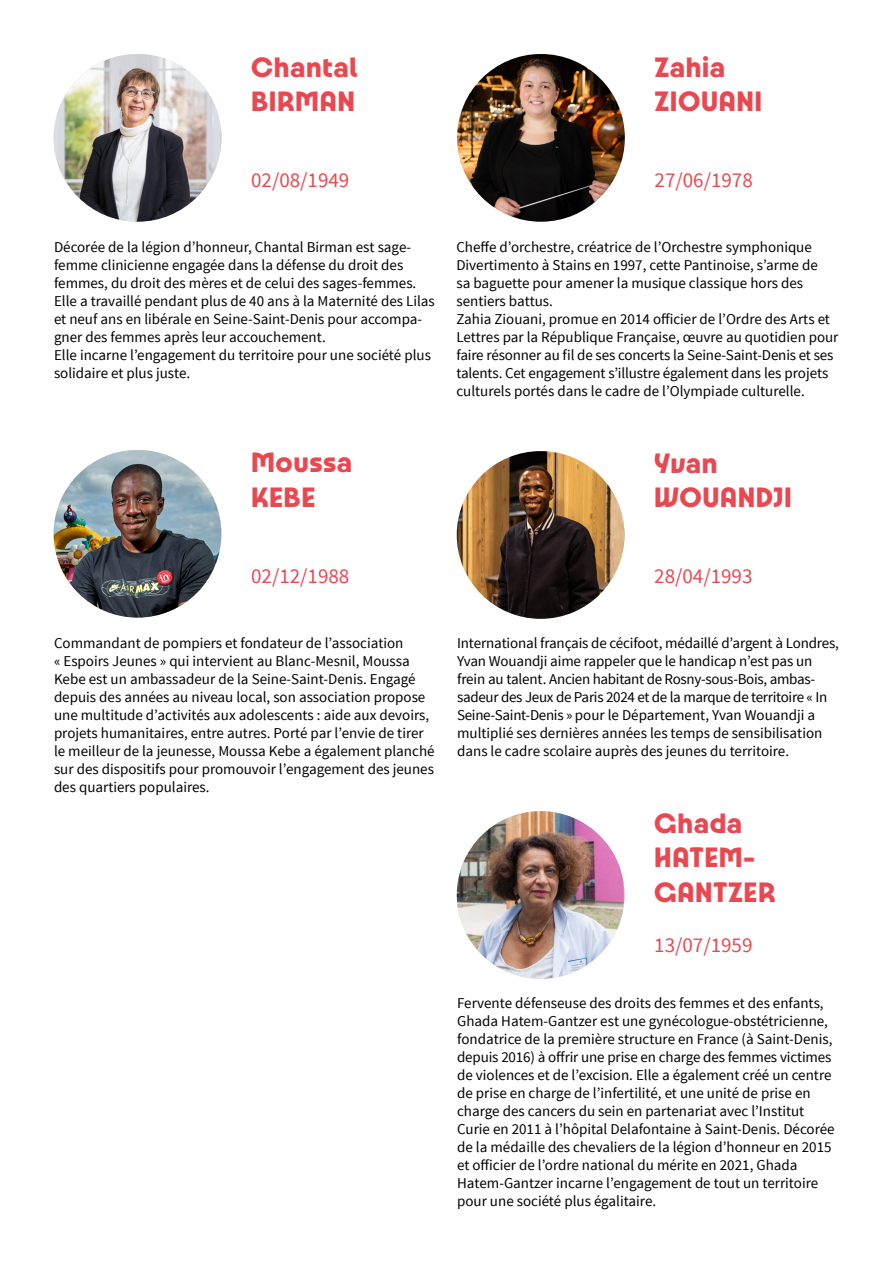
<style>
.page{position:relative;width:893px;height:1263px;background:#fff}
.page>*{position:absolute;margin:0;border:0;box-sizing:border-box;transform-origin:0 0}
.t1{font:700 30px/34.5px "Paris 2024";letter-spacing:.02em;color:#e94851}
.t2{font:21px "Source Sans Pro";color:#e94851}
.t3{font:15px/18px "Source Sans Pro";color:#000}
</style>
<div class="page">
<img style="left:54px;top:54px;width:167px;height:168px;border-radius:84px">
<img style="left:54px;top:450px;width:167px;height:168px;border-radius:84px">
<img style="left:457px;top:54px;width:168px;height:168px;border-radius:84px">
<img style="left:457px;top:451px;width:167px;height:168px;border-radius:84px">
<img style="left:457px;top:811px;width:167px;height:168px;border-radius:84px">
<h1 class="t1" style="left:251px;top:49px;width:108px">Chantal<br>BIRMAN</h1>
<h1 class="t1" style="left:655px;top:49px;width:109px">Zahia<br>ZIOUANI</h1>
<h2 class="t2" style="left:251px;top:167px;width:100px">02/08/1949</h2>
<p class="t3" style="left:54px;top:238px;width:382px">Décorée de la légion d’honneur, Chantal Birman est sage&shy;femme clinicienne engagée dans la défense du droit des femmes, du droit des mères et de celui des sages-femmes.<br>Elle a travaillé pendant plus de 40 ans à la Maternité des Lilas et neuf ans en libérale en Seine-Saint-Denis pour accompa&shy;gner des femmes après leur accouchement.<br>Elle incarne l’engagement du territoire pour une société plus solidaire et plus juste.</p>
<h1 class="t1" style="left:251px;top:444px;width:103px">Moussa<br>KEBE</h1>
<h2 class="t2" style="left:655px;top:167px;width:100px">27/06/1978</h2>
<p class="t3" style="left:456px;top:238px;width:383px">Cheffe d’orchestre, créatrice de l’Orchestre symphonique Divertimento à Stains en 1997, cette Pantinoise, s’arme de<br>sa baguette pour amener la musique classique hors des sentiers battus.<br>Zahia Ziouani, promue en 2014 officier de l’Ordre des Arts et Lettres par la République Française, œuvre au quotidien pour faire résonner au fil de ses concerts la Seine-Saint-Denis et ses talents. Cet engagement s’illustre également dans les projets culturels portés dans le cadre de l’Olympiade culturelle.</p>
<h1 class="t1" style="left:654px;top:445px;width:139px">Yvan<br>WOUANDJI</h1>
<h2 class="t2" style="left:251px;top:562px;width:100px">02/12/1988</h2>
<p class="t3" style="left:54px;top:634px;width:382px">Commandant de pompiers et fondateur de l’association<br>« Espoirs Jeunes » qui intervient au Blanc-Mesnil, Moussa Kebe est un ambassadeur de la Seine-Saint-Denis. Engagé depuis des années au niveau local, son association propose une multitude d’activités aux adolescents : aide aux devoirs, projets humanitaires, entre autres. Porté par l’envie de tirer le meilleur de la jeunesse, Moussa Kebe a également planché sur des dispositifs pour promouvoir l’engagement des jeunes des quartiers populaires.</p>
<h2 class="t2" style="left:654px;top:563px;width:100px">28/04/1993</h2>
<p class="t3" style="left:457px;top:634px;width:383px">International français de cécifoot, médaillé d’argent à Londres, Yvan Wouandji aime rappeler que le handicap n’est pas un frein au talent. Ancien habitant de Rosny-sous-Bois, ambas&shy;sadeur des Jeux de Paris 2024 et de la marque de territoire « In Seine-Saint-Denis » pour le Département, Yvan Wouandji a multiplié ses dernières années les temps de sensibilisation dans le cadre scolaire auprès des jeunes du territoire.</p>
<h1 class="t1" style="left:654px;top:805px;width:123px">Ghada<br>HATEM-<br>GANTZER</h1>
<h2 class="t2" style="left:654px;top:932px;width:100px">13/07/1959</h2>
<p class="t3" style="left:457px;top:994px;width:379px">Fervente défenseuse des droits des femmes et des enfants, Ghada Hatem-Gantzer est une gynécologue-obstétricienne, fondatrice de la première structure en France (à Saint-Denis, depuis 2016) à offrir une prise en charge des femmes victimes de violences et de l’excision. Elle a également créé un centre de prise en charge de l’infertilité, et une unité de prise en charge des cancers du sein en partenariat avec l’Institut Curie en 2011 à l’hôpital Delafontaine à Saint-Denis. Décorée de la médaille des chevaliers de la légion d’honneur en 2015 et officier de l’ordre national du mérite en 2021, Ghada Hatem-Gantzer incarne l’engagement de tout un territoire pour une société plus égalitaire.</p>
</div>
